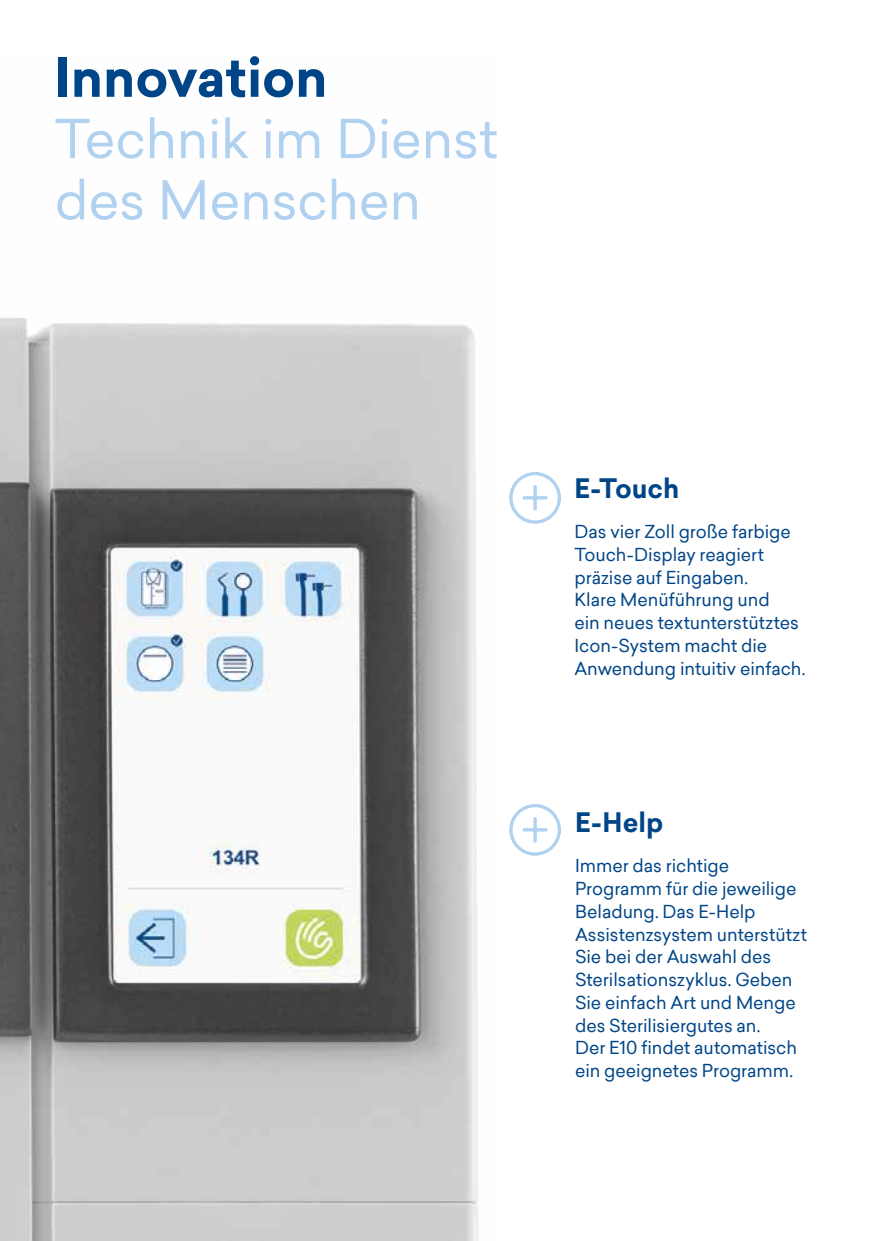
<style>
.page{position:relative;width:874px;height:1241px;background:#fff}
.page>*{position:absolute;margin:0;border:0;box-sizing:border-box;transform-origin:0 0}
.t1{font:52.5px/61.2px "Sailec";letter-spacing:-.01em;color:#b0d2f0}
.t2{font:700 52.5px "Sailec";letter-spacing:-.005em;color:#004587}
.t3{font:700 26.25px "Sailec";color:#004587}
.t4{font:17.5px/22.8px "Sailec";color:#004587}
</style>
<div class="page">
<img style="left:0;top:318px;width:479px;height:922px">
<svg style="left:509px;top:472px;width:52px;height:52px"></svg>
<div style="left:522px;top:496px;width:25px;height:3px;border:2px solid #b0d2f0"></div>
<svg style="left:509px;top:804px;width:52px;height:52px"></svg>
<div style="left:533px;top:817px;width:3px;height:25px;border:2px solid #b0d2f0"></div>
<div style="left:522px;top:828px;width:25px;height:3px;border:2px solid #b0d2f0"></div>
<h1 class="t2" style="left:55px;top:40px;width:274px">Innovation</h1>
<h1 class="t1" style="left:55px;top:108px;width:444px">Technik im Dienst des Menschen</h1>
<h2 class="t3" style="left:574px;top:469px;width:106px">E-Touch</h2>
<p class="t4" style="left:574px;top:520px;width:232px">Das vier Zoll große farbige<br>Touch-Display reagiert präzise auf Eingaben.<br>Klare Menüführung und<br>ein neues textunterstütztes<br>Icon-System macht die<br>Anwendung intuitiv einfach.</p>
<h2 class="t3" style="left:574px;top:803px;width:90px">E-Help</h2>
<p class="t4" style="left:574px;top:854px;width:233px">Immer das richtige<br>Programm für die jeweilige<br>Beladung. Das E-Help<br>Assistenzsystem unterstützt<br>Sie bei der Auswahl des<br>Sterilsationszyklus. Geben<br>Sie einfach Art und Menge des Sterilisiergutes an.<br>Der E10 findet automatisch ein geeignetes Programm.</p>
</div>
